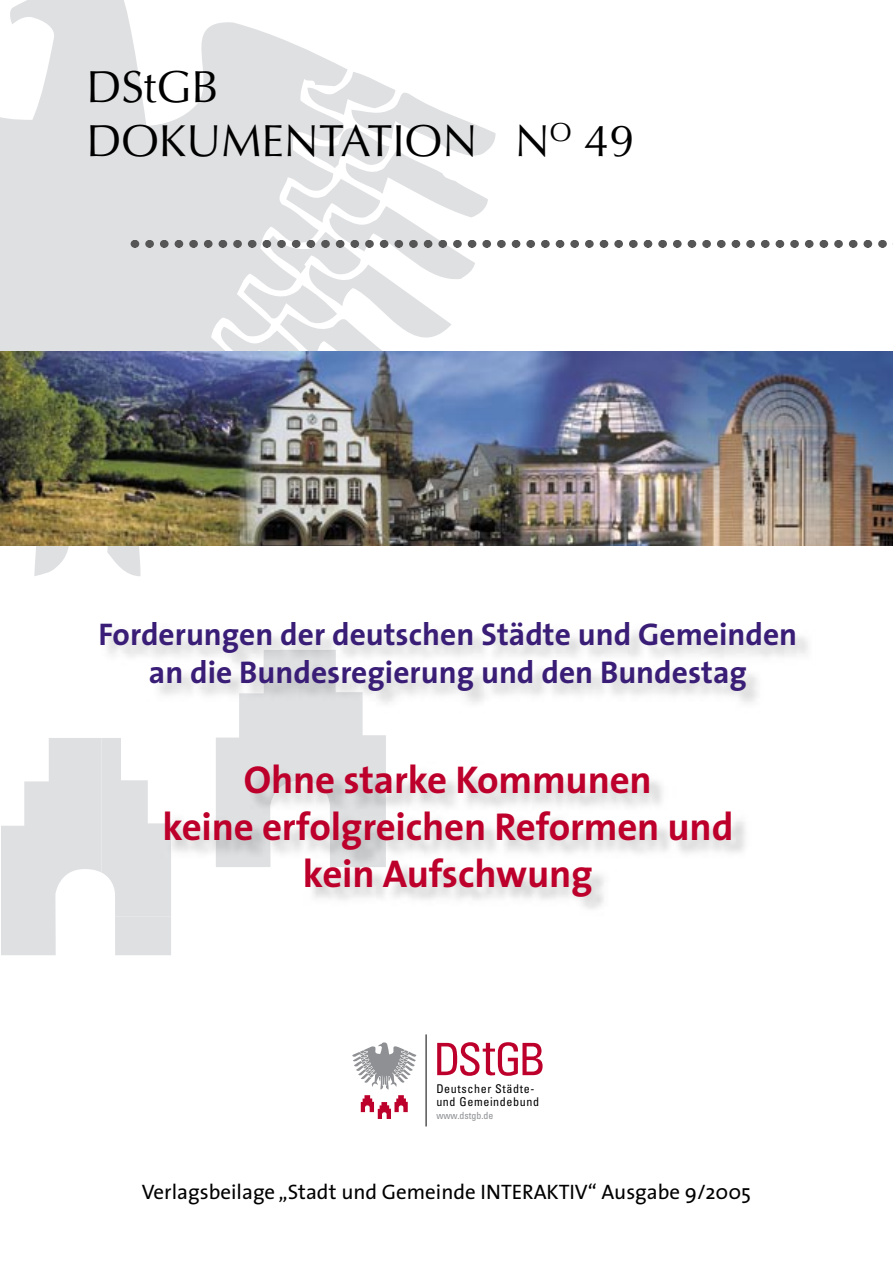
<style>
.page{position:relative;width:893px;height:1263px;background:#fff}
.page>*{position:absolute;margin:0;border:0;box-sizing:border-box;transform-origin:0 0}
.t1{font:45px/54px "Optima";color:#000}
.t2{font:700 39px/46.8px "The Sans";letter-spacing:-.005em;color:#bd002b;text-align:center}
.t3{font:700 31.5px/37.8px "The Sans";color:#391d76;text-align:center}
.t4{font:21px "The Sans";color:#000}
.t5{font:condensed 12px/13.6px "Univers";letter-spacing:.05em;color:#000}
.t6{font:condensed 9.9px "Univers";color:#8e9093}
</style>
<div class="page">
<svg style="left:1px;top:738px;width:170px;height:217px"></svg>
<svg style="left:0;top:0;width:348px;height:576px;fill:#dfe0e2"></svg>
<img style="left:101px;top:738px;width:70px;height:179px">
<img style="left:216px;top:650px;width:170px;height:217px">
<img style="left:1px;top:351px;width:892px;height:195px">
<img style="left:131px;top:72px;width:762px;height:418px">
<svg style="left:437px;top:1042px;width:106px;height:34px"></svg>
<hr style="left:426px;top:1034px;width:1px;height:92px;background:#000">
<svg style="left:352px;top:1042px;width:64px;height:47px"></svg>
<svg style="left:361px;top:1095px;width:47px;height:24px"></svg>
<h1 class="t1" style="left:86px;top:60px;width:549px">DStGB<br>DOKUMENTATION N<sup>O</sup> 49</h1>
<p class="t3" style="left:99px;top:615px;width:700px">Forderungen der deutschen Städte und Gemeinden an die Bundesregierung und den Bundestag</p>
<p class="t2" style="left:162px;top:756px;width:572px">Ohne starke Kommunen<br>keine erfolgreichen Reformen und kein Aufschwung</p>
<p class="t5" style="left:436px;top:1081px;width:104px">Deutscher Städte&shy;und Gemeindebund</p>
<p class="t6" style="left:436px;top:1109px;width:59px">www.dstgb.de</p>
<p class="t4" style="left:142px;top:1175px;width:611px">Verlagsbeilage „Stadt und Gemeinde INTERAKTIV“ Ausgabe 9/2005</p>
</div>
